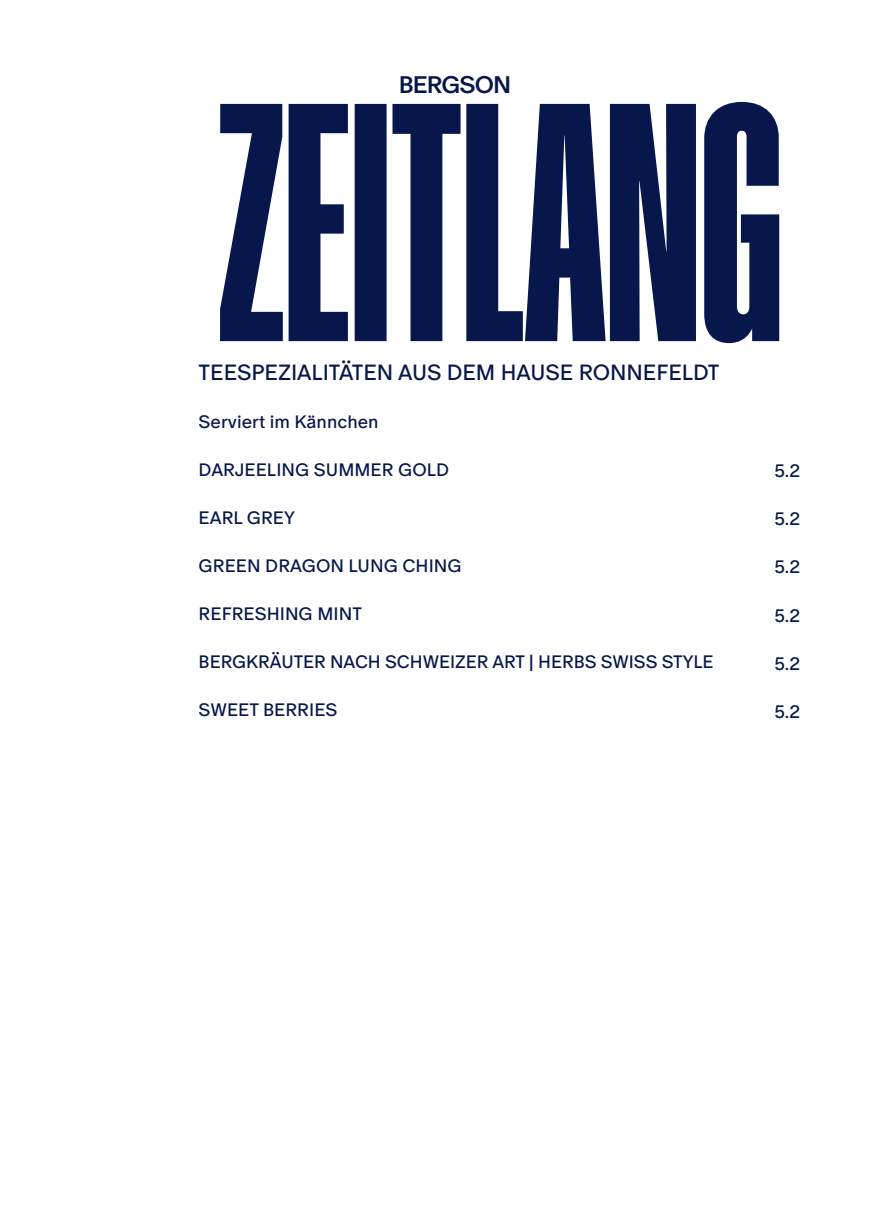
<style>
.page{position:relative;width:874px;height:1225px;background:#fff}
.page>*{position:absolute;margin:0;border:0;box-sizing:border-box;transform-origin:0 0}
.t1{font:500 24px "Bergson Oracle";letter-spacing:-.04em;color:#07174b}
.t2{font:22px "Bergson Oracle";letter-spacing:-.005em;color:#07174b}
.t3{font:18px "Bergson Oracle";color:#07174b}
</style>
<div class="page">
<svg style="left:220px;top:102px;width:558px;height:241px;fill:#07174b"></svg>
<p class="t1" style="left:398px;top:67px;width:114px">BERGSON</p>
<p class="t2" style="left:198px;top:357px;width:522px">TEESPEZIALITÄTEN AUS DEM HAUSE RONNEFELDT</p>
<p class="t3" style="left:198px;top:409px;width:181px">Serviert im Kännchen</p>
<p class="t3" style="left:198px;top:457px;width:252px">DARJEELING SUMMER GOLD</p>
<p class="t3" style="left:198px;top:505px;width:98px">EARL GREY</p>
<p class="t3" style="left:198px;top:553px;width:264px">GREEN DRAGON LUNG CHING</p>
<p class="t3" style="left:198px;top:601px;width:165px">REFRESHING MINT</p>
<p class="t3" style="left:198px;top:649px;width:516px">BERGKRÄUTER NACH SCHWEIZER ART | HERBS SWISS STYLE</p>
<p class="t3" style="left:198px;top:697px;width:140px">SWEET BERRIES</p>
<p class="t3" style="left:774px;top:458px;width:27px">5.2</p>
<p class="t3" style="left:774px;top:506px;width:27px">5.2</p>
<p class="t3" style="left:774px;top:554px;width:27px">5.2</p>
<p class="t3" style="left:774px;top:602px;width:27px">5.2</p>
<p class="t3" style="left:774px;top:650px;width:27px">5.2</p>
<p class="t3" style="left:774px;top:698px;width:27px">5.2</p>
</div>
